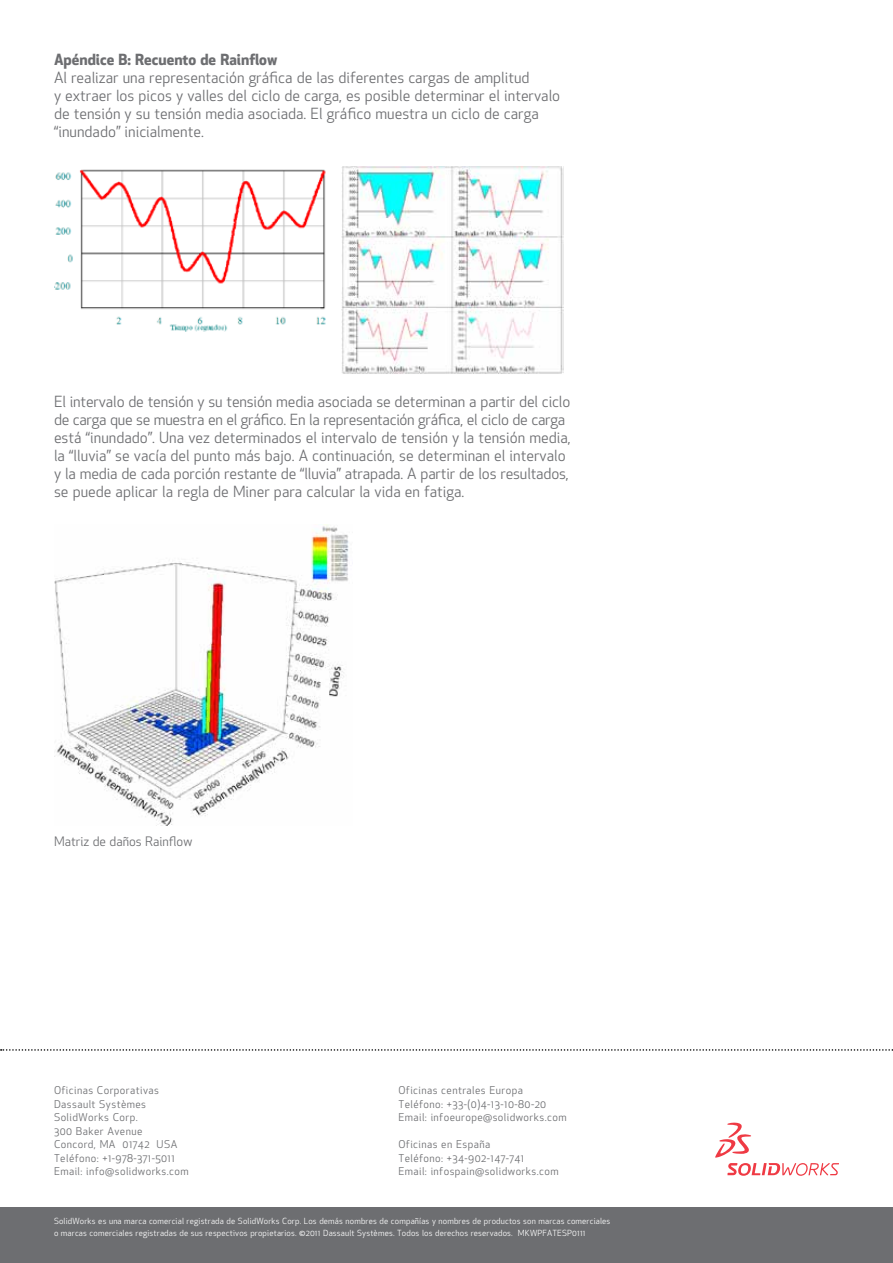
<style>
.page{position:relative;width:893px;height:1263px;background:#fff}
.page>*{position:absolute;margin:0;border:0;box-sizing:border-box;transform-origin:0 0}
.t1{font:15px/18px "SW Apex New";color:#6d6e71}
.t2{font:700 15px "SW Apex New";color:#6d6e71}
.t3{font:12.75px "SW Apex New";color:#6d6e71}
.t4{font:10.5px/13.5px "SW Apex New";letter-spacing:.04em;color:#6d6e71}
.t5{font:8.25px/12px "SW Apex New";letter-spacing:.02em;color:#fff}
</style>
<div class="page">
<img style="left:54px;top:169px;width:272px;height:163px">
<img style="left:341px;top:167px;width:222px;height:207px">
<img style="left:54px;top:525px;width:295px;height:300px">
<div style="left:0;top:1207px;width:893px;height:56px;background:#6d6e71"></div>
<svg style="left:1px;top:1049px;width:892px;height:2px"></svg>
<svg style="left:715px;top:1122px;width:124px;height:54px"></svg>
<p class="t2" style="left:54px;top:49px;width:225px">Apéndice B: Recuento de Rainflow</p>
<p class="t1" style="left:54px;top:69px;width:508px">Al realizar una representación gráfica de las diferentes cargas de amplitud<br>y extraer los picos y valles del ciclo de carga, es posible determinar el intervalo de tensión y su tensión media asociada. El gráfico muestra un ciclo de carga “inundado” inicialmente.</p>
<p class="t1" style="left:54px;top:393px;width:518px">El intervalo de tensión y su tensión media asociada se determinan a partir del ciclo de carga que se muestra en el gráfico. En la representación gráfica, el ciclo de carga está “inundado”. Una vez determinados el intervalo de tensión y la tensión media, la “lluvia” se vacía del punto más bajo. A continuación, se determinan el intervalo y la media de cada porción restante de “lluvia” atrapada. A partir de los resultados, se puede aplicar la regla de Miner para calcular la vida en fatiga.</p>
<p class="t3" style="left:54px;top:833px;width:140px">Matriz de daños Rainflow</p>
<p class="t4" style="left:54px;top:1084px;width:136px">Oficinas Corporativas<br>Dassault Systèmes<br>SolidWorks Corp.<br>300 Baker Avenue<br>Concord, MA 01742 USA<br>Teléfono: +1-978-371-5011<br>Email: info@solidworks.com</p>
<p class="t4" style="left:398px;top:1084px;width:170px">Oficinas centrales Europa<br>Teléfono: +33-(0)4-13-10-80-20<br>Email: infoeurope@solidworks.com</p>
<p class="t4" style="left:398px;top:1138px;width:162px">Oficinas en España<br>Teléfono: +34-902-147-741<br>Email: infospain@solidworks.com</p>
<p class="t5" style="left:54px;top:1215px;width:558px">SolidWorks es una marca comercial registrada de SolidWorks Corp. Los demás nombres de compañías y nombres de productos son marcas comerciales o marcas comerciales registradas de sus respectivos propietarios. ©2011 Dassault Systèmes. Todos los derechos reservados. MKWPFAT</p>
<p class="t5" style="left:557px;top:1227px;width:30px">ESP0111</p>
</div>
